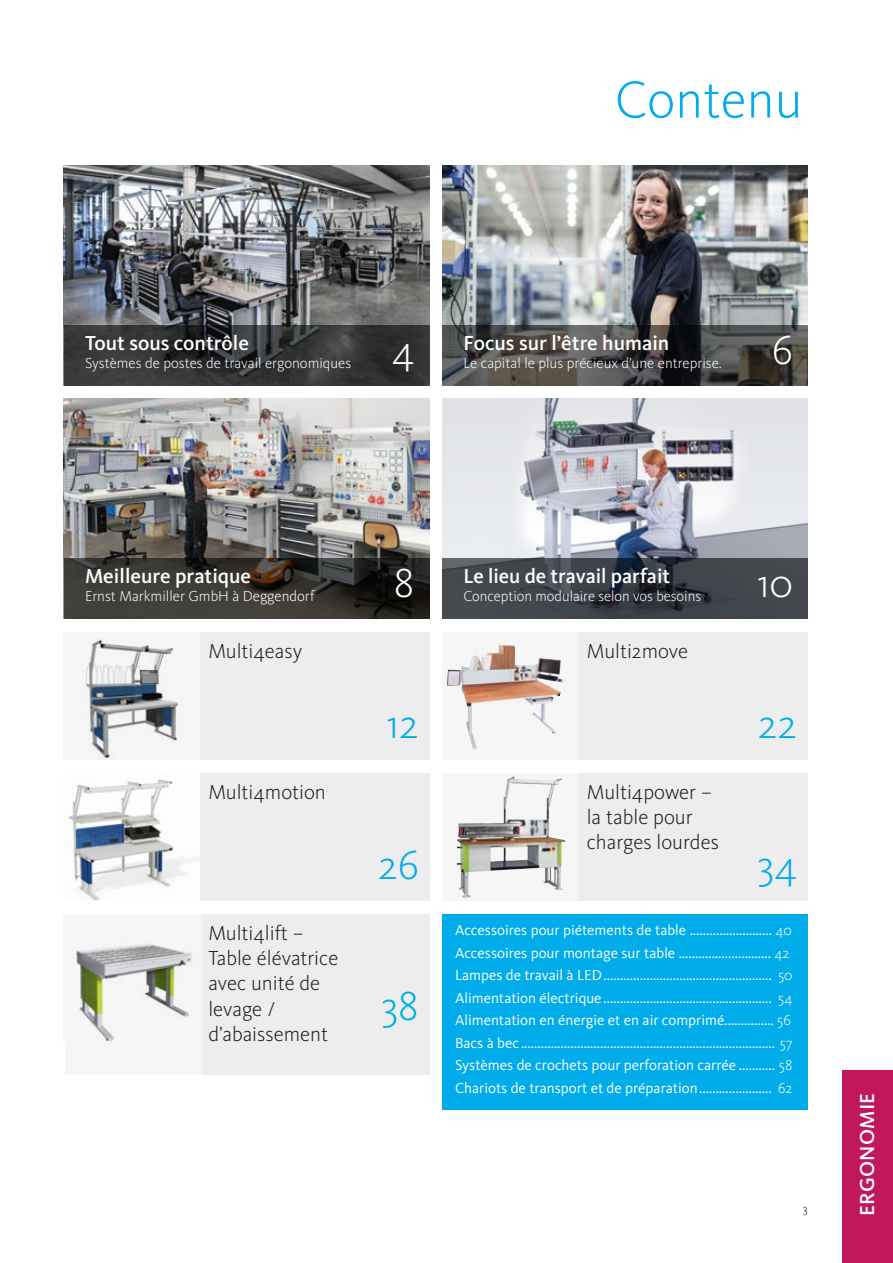
<style>
.page{position:relative;width:893px;height:1263px;background:#fff}
.page>*{position:absolute;margin:0;border:0;box-sizing:border-box;transform-origin:0 0}
.t1{font:300 54px "Kievit OT";color:#00ace9}
.t2{font:300 42px "Kievit OT";color:#00ace9}
.t3{font:300 42px "Kievit OT";color:#fff}
.t4{font:300 21px/25.2px "Kievit OT";color:#1d1d1b}
.t5{font:500 21px "Kievit OT";color:#fff}
.t6{font:15px/22.5px "Kievit OT";color:#fff}
.t7{font:300 15px "Kievit OT";color:#fff}
.t8{font:300 12px "Kievit OT";color:#1d1d1b}
.s1{font-weight:300}
</style>
<div class="page">
<img style="left:64px;top:165px;width:365px;height:160px">
<img style="left:442px;top:165px;width:366px;height:160px">
<img style="left:64px;top:398px;width:365px;height:160px">
<img style="left:442px;top:398px;width:366px;height:160px">
<svg style="left:64px;top:325px;width:365px;height:61px;background:#333535"></svg>
<svg style="left:64px;top:558px;width:365px;height:61px;background:#34322d"></svg>
<svg style="left:442px;top:325px;width:366px;height:61px;background:#474644"></svg>
<svg style="left:442px;top:558px;width:366px;height:61px;background:#3d4249"></svg>
<div style="left:442px;top:914px;width:366px;height:195px;background:#00ace9"></div>
<div style="left:200px;top:632px;width:229px;height:128px;background:#ededed"></div>
<img style="left:78px;top:638px;width:106px;height:122px">
<svg style="left:446px;top:645px;width:120px;height:105px;fill:#f6f6f6"></svg>
<div style="left:578px;top:632px;width:230px;height:128px;background:#ededed"></div>
<img style="left:485px;top:645px;width:14px;height:9px">
<div style="left:200px;top:773px;width:229px;height:128px;background:#ededed"></div>
<img style="left:68px;top:779px;width:132px;height:121px">
<div style="left:442px;top:773px;width:136px;height:128px;background:#f6f6f6"></div>
<div style="left:578px;top:773px;width:230px;height:128px;background:#ededed"></div>
<img style="left:457px;top:777px;width:108px;height:121px">
<div style="left:200px;top:914px;width:229px;height:160px;background:#ededed"></div>
<div style="left:65px;top:914px;width:136px;height:160px;background:#f6f6f6"></div>
<img style="left:64px;top:944px;width:128px;height:97px">
<div style="left:842px;top:1070px;width:51px;height:193px;background:#c0175d"></div>
<p class="t1" style="left:615px;top:67px;width:189px">Contenu</p>
<p class="t5" style="left:85px;top:330px;width:165px">Tout sous contrôle</p>
<p class="t7" style="left:85px;top:354px;width:268px">Systèmes de postes de travail ergonomiques</p>
<p class="t5" style="left:463px;top:330px;width:207px">Focus sur l’être humain</p>
<p class="t7" style="left:463px;top:354px;width:260px">Le capital le plus précieux d’une entreprise.</p>
<p class="t3" style="left:392px;top:324px;width:24px">4</p>
<p class="t3" style="left:772px;top:324px;width:22px">6</p>
<p class="t5" style="left:85px;top:563px;width:168px">Meilleure pratique</p>
<p class="t7" style="left:85px;top:587px;width:231px">Ernst Markmiller GmbH à Deggendorf</p>
<p class="t5" style="left:463px;top:563px;width:208px">Le lieu de travail parfait</p>
<p class="t7" style="left:463px;top:587px;width:239px">Conception modulaire selon vos besoins</p>
<p class="t3" style="left:393px;top:557px;width:23px">8</p>
<p class="t3" style="left:757px;top:557px;width:38px">10</p>
<p class="t4" style="left:208px;top:638px;width:95px">Multi4easy</p>
<p class="t4" style="left:587px;top:638px;width:103px">Multi2move</p>
<p class="t2" style="left:386px;top:698px;width:34px">12</p>
<p class="t2" style="left:758px;top:698px;width:41px">22</p>
<p class="t4" style="left:208px;top:779px;width:119px">Multi4motion</p>
<p class="t2" style="left:378px;top:839px;width:42px">26</p>
<p class="t4" style="left:587px;top:779px;width:134px">Multi4power – la table pour charges lourdes</p>
<p class="t2" style="left:757px;top:839px;width:42px">34</p>
<p class="t4" style="left:208px;top:920px;width:131px">Multi4lift –<br>Table élévatrice</p>
<p class="t4" style="left:208px;top:970px;width:113px">avec unité de</p>
<p class="t4" style="left:208px;top:996px;width:68px">levage /</p>
<p class="t4" style="left:208px;top:1021px;width:121px">d’abaissement</p>
<p class="t2" style="left:381px;top:980px;width:40px">38</p>
<p class="t6" style="left:455px;top:919px;width:338px">Accessoires pour piétements de table ......................... <span class="s1">40</span></p>
<p class="t6" style="left:455px;top:941px;width:339px">Accessoires pour montage sur table ............................ <span class="s1">42<br></span>Lampes de travail à LED................................................... <span class="s1">50</span></p>
<p class="t6" style="left:455px;top:986px;width:339px">Alimentation électrique ................................................... <span class="s1">54</span></p>
<p class="t6" style="left:455px;top:1009px;width:337px">Alimentation en énergie et en air comprimé............... <span class="s1">56</span></p>
<p class="t6" style="left:455px;top:1031px;width:339px">Bacs à bec ............................................................................. <span class="s1">57</span></p>
<p class="t6" style="left:455px;top:1054px;width:339px">Systèmes de crochets pour perforation carrée ........... <span class="s1">58</span></p>
<p class="t6" style="left:455px;top:1076px;width:339px">Chariots de transport et de préparation...................... <span class="s1">62</span></p>
<p class="t8" style="left:803px;top:1201px;width:7px">3</p>
<h3 class="t5" style="left:854px;top:1216px;width:124px;rotate:-90deg">ERGONOMIE</h3>
</div>
